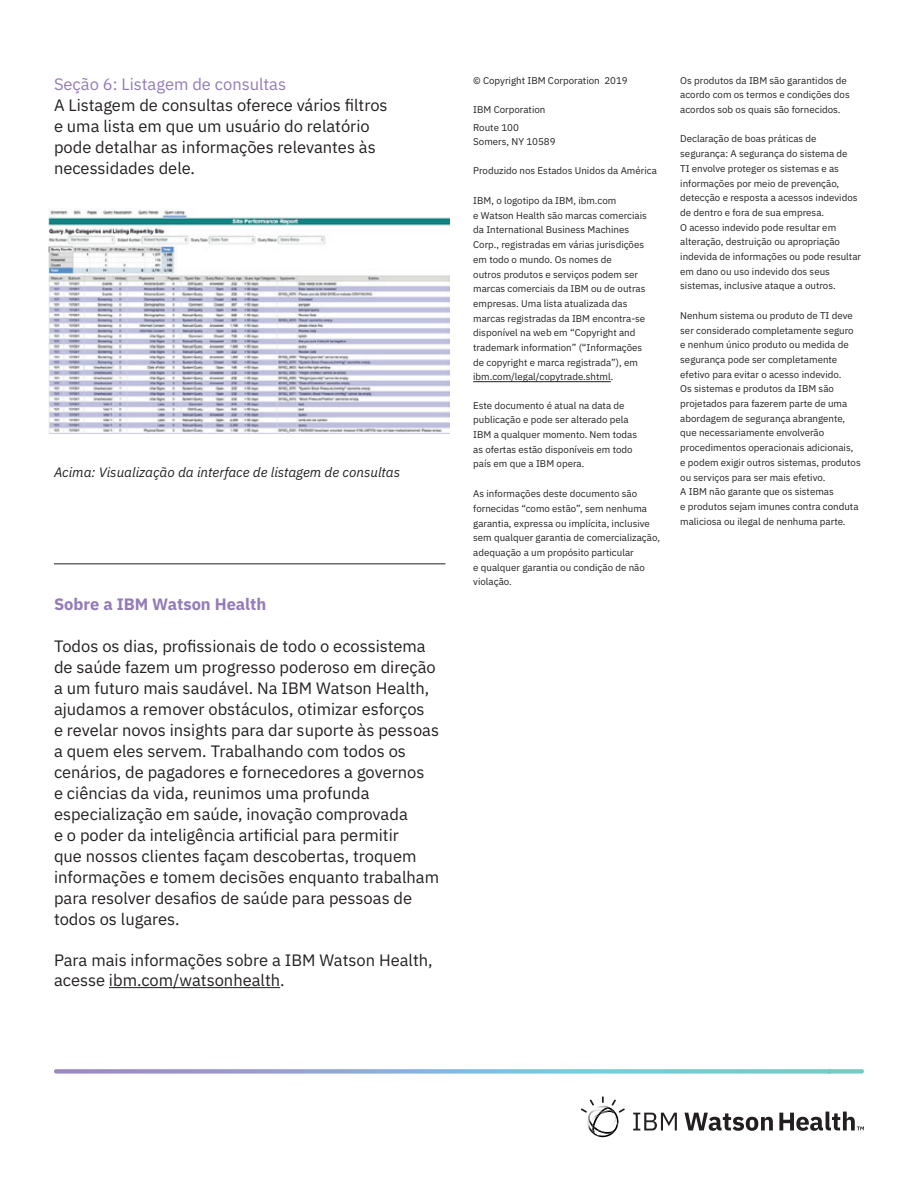
<style>
.page{position:relative;width:918px;height:1188px;background:#fff}
.page>*{position:absolute;margin:0;border:0;box-sizing:border-box;transform-origin:0 0}
.t1{font:16.5px/21px "IBM Plex Sans";color:#231f20}
.t2{font:16.5px "IBM Plex Sans";color:#937bb8}
.t3{font:700 16.5px "IBM Plex Sans";color:#937bb8}
.t4{font:italic 13.5px "IBM Plex Sans";color:#231f20}
.t5{font:9.75px/14.7px "IBM Plex Sans";color:#231f20}
</style>
<div class="page">
<img style="left:48px;top:209px;width:402px;height:224px">
<hr style="left:109px;top:987px;width:171px;height:1px;background:#231f20">
<hr style="left:473px;top:381px;width:138px;height:1px;background:#231f20">
<svg style="left:54px;top:1069px;width:810px;height:5px;background:#93bcd6"></svg>
<img style="left:593px;top:1134px;width:19px;height:2px">
<svg style="left:581px;top:1096px;width:44px;height:38px"></svg>
<img style="left:589px;top:1111px;width:27px;height:21px">
<svg style="left:633px;top:1113px;width:44px;height:17px"></svg>
<svg style="left:684px;top:1113px;width:89px;height:18px"></svg>
<svg style="left:779px;top:1112px;width:85px;height:19px"></svg>
<hr style="left:54px;top:564px;width:391px;height:1px;background:#231f20">
<p class="t2" style="left:54px;top:71px;width:234px">Seção 6: Listagem de consultas</p>
<p class="t1" style="left:54px;top:93px;width:335px">A Listagem de consultas oferece vários filtros e uma lista em que um usuário do relatório pode detalhar as informações relevantes às necessidades dele.</p>
<p class="t4" style="left:54px;top:462px;width:348px">Acima: Visualização da interface de listagem de consultas</p>
<p class="t3" style="left:54px;top:591px;width:214px">Sobre a IBM Watson Health</p>
<p class="t1" style="left:54px;top:634px;width:387px">Todos os dias, profissionais de todo o ecossistema de saúde fazem um progresso poderoso em direção a um futuro mais saudável. Na IBM Watson Health, ajudamos a remover obstáculos, otimizar esforços<br>e revelar novos insights para dar suporte às pessoas a quem eles servem. Trabalhando com todos os cenários, de pagadores e fornecedores a governos<br>e ciências da vida, reunimos uma profunda especialização em saúde, inovação comprovada<br>e o poder da inteligência artificial para permitir<br>que nossos clientes façam descobertas, troquem informações e tomem decisões enquanto trabalham para resolver desafios de saúde para pessoas de todos os lugares.</p>
<p class="t1" style="left:54px;top:949px;width:380px;line-height:19.8px">Para mais informações sobre a IBM Watson Health, acesse ibm.com/watsonhealth.</p>
<p class="t5" style="left:473px;top:72px;width:156px">© Copyright IBM Corporation 2019</p>
<p class="t5" style="left:473px;top:101px;width:74px">IBM Corporation</p>
<p class="t5" style="left:473px;top:119px;width:47px">Route 100</p>
<p class="t5" style="left:473px;top:134px;width:84px">Somers, NY 10589</p>
<p class="t5" style="left:473px;top:162px;width:185px">Produzido nos Estados Unidos da América</p>
<p class="t5" style="left:473px;top:192px;width:175px">IBM, o logotipo da IBM, ibm.com<br>e Watson Health são marcas comerciais da International Business Machines Corp., registradas em várias jurisdições em todo o mundo. Os nomes de<br>outros produtos e serviços podem ser marcas comerciais da IBM ou de outras empresas. Uma lista atualizada das marcas registradas da IBM encontra-se disponível na web em “Copyright and trademark information” (“Informações de copyright e marca registrada”), em ibm.com/legal/copytrade.shtml.</p>
<p class="t5" style="left:473px;top:397px;width:165px">Este documento é atual na data de publicação e pode ser alterado pela<br>IBM a qualquer momento. Nem todas as ofertas estão disponíveis em todo país em que a IBM opera.</p>
<p class="t5" style="left:473px;top:486px;width:188px">As informações deste documento são fornecidas “como estão”, sem nenhuma garantia, expressa ou implícita, inclusive sem qualquer garantia de comercialização, adequação a um propósito particular<br>e qualquer garantia ou condição de não violação.</p>
<p class="t5" style="left:680px;top:72px;width:171px">Os produtos da IBM são garantidos de acordo com os termos e condições dos acordos sob os quais são fornecidos.</p>
<p class="t5" style="left:680px;top:131px;width:182px">Declaração de boas práticas de segurança: A segurança do sistema de<br>TI envolve proteger os sistemas e as informações por meio de prevenção, detecção e resposta a acessos indevidos de dentro e fora de sua empresa.<br>O acesso indevido pode resultar em alteração, destruição ou apropriação indevida de informações ou pode resultar em dano ou uso indevido dos seus sistemas, inclusive ataque a outros.</p>
<p class="t5" style="left:680px;top:307px;width:182px">Nenhum sistema ou produto de TI deve ser considerado completamente seguro e nenhum único produto ou medida de segurança pode ser completamente efetivo para evitar o acesso indevido.<br>Os sistemas e produtos da IBM são projetados para fazerem parte de uma abordagem de segurança abrangente, que necessariamente envolverão procedimentos operacionais adicionais, e podem exigir outros sistemas, produtos ou serviços para ser mais efetivo.<br>A IBM não garante que os sistemas<br>e produtos sejam imunes contra conduta maliciosa ou ilegal de nenhuma parte.</p>
</div>
